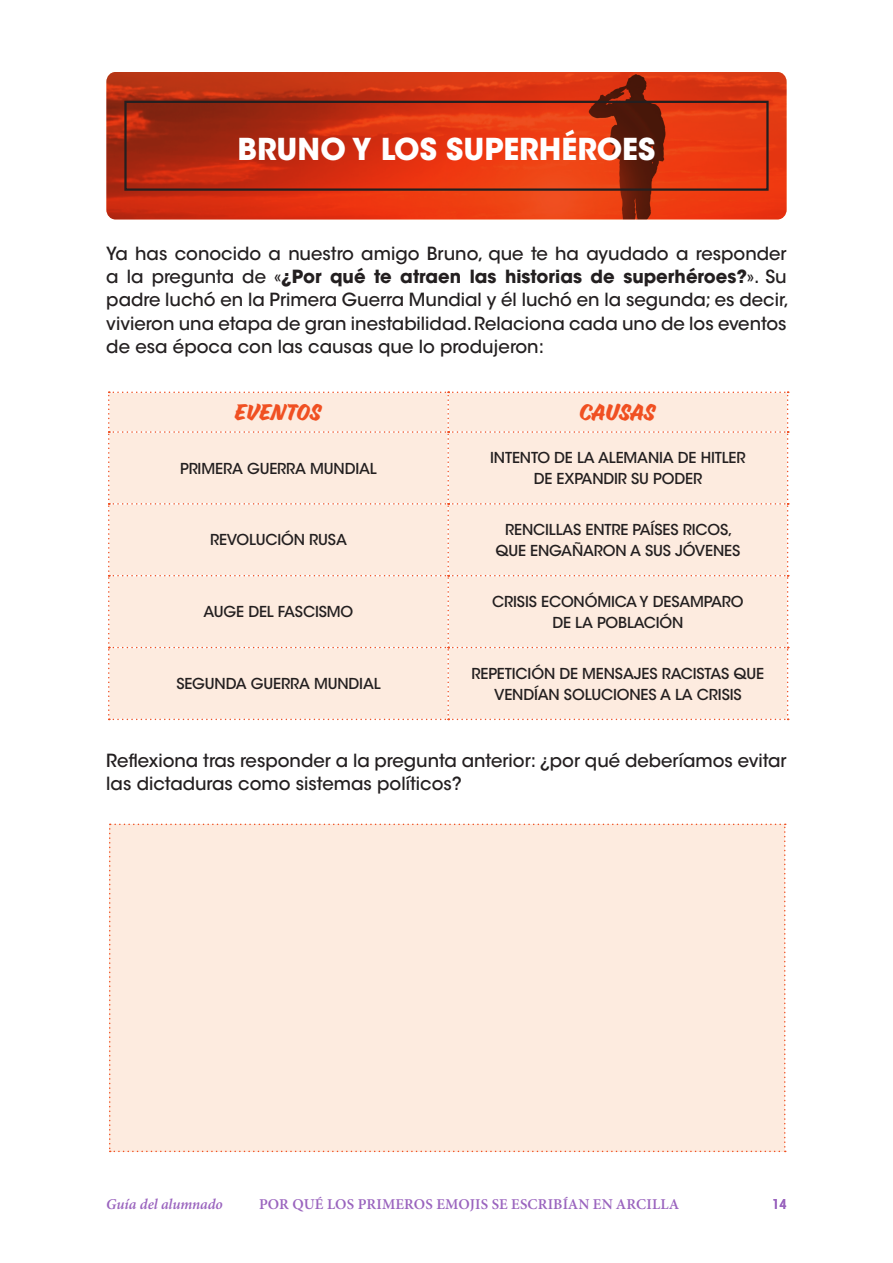
<style>
.page{position:relative;width:893px;height:1263px;background:#fff}
.page>*{position:absolute;margin:0;border:0;box-sizing:border-box;transform-origin:0 0}
.Texto_1{font:700 30px "ITC Avant Garde Std";color:#fff}
.TEXTO_OK_1{font:21px "Eds Market Regular Slant";color:#f05022}
.TEXTO_OK_1-2{font:500 18px/23.2px "ITC Avant Garde Std";color:#231f20}
.text_general{font:500 15px/21px "ITC Avant Garde Std";letter-spacing:-.01em;color:#231f20;text-align:center}
.t1{font:600 15px "Minion Pro";letter-spacing:.01em;color:#9a64be}
.t2{font:italic 600 15px "Minion Pro";letter-spacing:-.01em;color:#9a64be}
.t3{font:600 condensed 13.5px "ITC Avant Garde Std";color:#9a64be}
.s1{font-weight:700}
</style>
<div class="page">
<img style="left:106px;top:72px;width:681px;height:147px">
<div style="left:124px;top:101px;width:645px;height:90px;border:2px solid #231f20"></div>
<div style="left:108px;top:392px;width:681px;height:328px;background:#fdebdf"></div>
<div style="left:109px;top:824px;width:677px;height:328px;background:#fdebdf"></div>
<p class="Texto_1" style="left:238px;top:129px;width:419px">BRUNO Y LOS SUPERHÉROES</p>
<p class="TEXTO_OK_1-2" style="left:106px;top:242px;width:684px">Ya has conocido a nuestro amigo Bruno, que te ha ayudado a responder a la pregunta de «<span class="s1">¿Por qué te atraen las historias de superhéroes?</span>». Su padre luchó en la Primera Guerra Mundial y él luchó en la segunda; es decir, vivieron una etapa de gran inestabilidad. Relaciona cada uno de los eventos de esa época con las causas que lo produjeron:</p>
<p class="TEXTO_OK_1" style="left:235px;top:400px;width:88px">EVENTOS</p>
<p class="TEXTO_OK_1" style="left:580px;top:400px;width:78px">CAUSAS</p>
<p class="text_general" style="left:180px;top:458px;width:198px">PRIMERA GUERRA MUNDIAL</p>
<p class="text_general" style="left:490px;top:447px;width:257px">INTENTO DE LA ALEMANIA DE HITLER<br>DE EXPANDIR SU PODER</p>
<p class="text_general" style="left:210px;top:529px;width:138px">REVOLUCIÓN RUSA</p>
<p class="text_general" style="left:495px;top:519px;width:246px">RENCILLAS ENTRE PAÍSES RICOS,<br>QUE ENGAÑARON A SUS JÓVENES</p>
<p class="text_general" style="left:204px;top:601px;width:151px">AUGE DEL FASCISMO</p>
<p class="text_general" style="left:176px;top:673px;width:206px">SEGUNDA GUERRA MUNDIAL</p>
<p class="text_general" style="left:492px;top:591px;width:253px">CRISIS ECONÓMICA Y DESAMPARO<br>DE LA POBLACIÓN</p>
<p class="text_general" style="left:472px;top:663px;width:294px">REPETICIÓN DE MENSAJES RACISTAS QUE<br>VENDÍAN SOLUCIONES A LA CRISIS</p>
<p class="TEXTO_OK_1-2" style="left:106px;top:748px;width:682px">Reflexiona tras responder a la pregunta anterior: ¿por qué deberíamos evitar las dictaduras como sistemas políticos?</p>
<p class="t2" style="left:106px;top:1195px;width:118px">Guía del alumnado</p>
<p class="t1" style="left:259px;top:1195px;width:422px">POR QUÉ LOS PRIMEROS EMOJIS SE ESCRIBÍAN EN ARCILLA</p>
<p class="t3" style="left:772px;top:1196px;width:16px">14</p>
</div>
